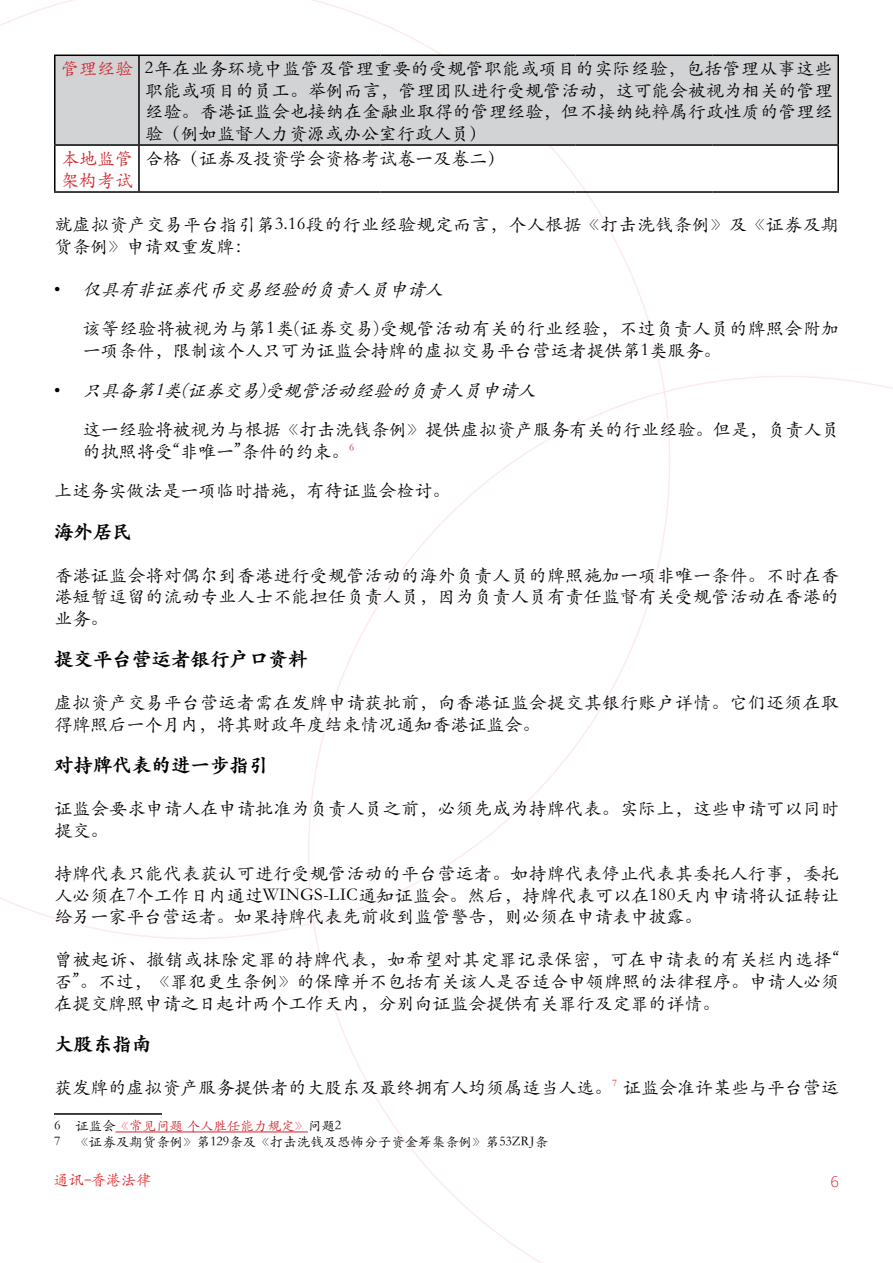
<style>
.page{position:relative;width:893px;height:1263px;background:#fff}
.page>*{position:absolute;margin:0;border:0;box-sizing:border-box;transform-origin:0 0}
.t1{font:900 19.5px "ST Kaiti SC";color:#000}
.t2{font:18px/21.6px "ST Kaiti SC";color:#000;text-align:justify}
.t3{font:18px/21.6px "ST Kaiti SC";letter-spacing:.02em;color:#000}
.t4{font:italic 18px "ST Kaiti SC";color:#000}
.t5{font:18px/21.6px "ST Kaiti SC";color:#d2232a}
.t6{font:15px "SIL Kai Reg Jian";color:#e42327}
.t7{font:300 15px "Open Sans";color:#d2232a}
.t8{font:13.5px/16.2px "ST Kaiti SC";color:#000}
.s1{color:#d2232a}
.s2{font-style:italic}
.s3{font-style:normal}
</style>
<div class="page">
<svg style="left:308px;top:376px;width:585px;height:887px"></svg>
<div style="left:56px;top:56px;width:781px;height:88px;background:#d1d3d4"></div>
<hr style="left:54px;top:55px;width:85px;height:1px;background:#000">
<hr style="left:54px;top:56px;width:2px;height:88px;background:#000">
<hr style="left:139px;top:55px;width:241px;height:1px;background:#000">
<hr style="left:138px;top:56px;width:2px;height:88px;background:#000">
<hr style="left:380px;top:55px;width:195px;height:1px;background:#000">
<hr style="left:575px;top:55px;width:138px;height:1px;background:#000">
<hr style="left:713px;top:55px;width:126px;height:1px;background:#000">
<hr style="left:837px;top:56px;width:2px;height:88px;background:#000">
<hr style="left:54px;top:144px;width:85px;height:2px;background:#000">
<hr style="left:54px;top:146px;width:2px;height:45px;background:#000">
<hr style="left:139px;top:144px;width:241px;height:2px;background:#000">
<hr style="left:138px;top:146px;width:2px;height:45px;background:#000">
<hr style="left:380px;top:144px;width:195px;height:2px;background:#000">
<hr style="left:575px;top:144px;width:138px;height:2px;background:#000">
<hr style="left:713px;top:144px;width:126px;height:2px;background:#000">
<hr style="left:837px;top:146px;width:2px;height:45px;background:#000">
<hr style="left:54px;top:191px;width:85px;height:2px;background:#000">
<hr style="left:139px;top:191px;width:241px;height:2px;background:#000">
<hr style="left:380px;top:191px;width:195px;height:2px;background:#000">
<hr style="left:575px;top:191px;width:138px;height:2px;background:#000">
<hr style="left:713px;top:191px;width:126px;height:2px;background:#000">
<hr style="left:54px;top:1113px;width:108px;height:2px;background:#000">
<hr style="left:116px;top:1132px;width:192px;height:1px;background:#d2232a">
<p class="t2" style="left:145px;top:57px;width:689px;text-indent:-84px"><span class="s1">管理经验</span> 2年在业务环境中监管及管理重要的受规管职能或项目的实际经验，包括管理从事这些职能或项目的员工。举例而言，管理团队进行受规管活动，这可能会被视为相关的管理经验。香港证监会也接纳在金融业取得的管理经验，但不接纳纯粹属行政性质的管理经验（例如监督人力资源或办公室行政人员）</p>
<p class="t5" style="left:61px;top:147px;width:74px">本地监管架构考试</p>
<p class="t2" style="left:145px;top:147px;width:361px">合格（证券及投资学会资格考试卷一及卷二）</p>
<p class="t3" style="left:54px;top:213px;width:786px">就虚拟资产交易平台指引第3.16段的行业经验规定而言，个人根据《打击洗钱条例》及《证券及期货条例》申请双重发牌：</p>
<p class="t3" style="left:82px;top:269px;width:758px;line-height:39.6px;text-indent:-28px">• <span class="s2">仅具有非证券代币交易经验的负责人员申请人<br></span>该等经验将被视为与第1类(证券交易)受规管活动有关的行业经验，不过负责人员的牌照会附加</p>
<p class="t2" style="left:82px;top:339px;width:640px">一项条件，限制该个人只可为证监会持牌的虚拟交易平台营运者提供第1类服务。</p>
<p class="t4" style="left:54px;top:379px;width:488px"><span class="s3">•</span> 只具备第1类(证券交易)受规管活动经验的负责人员申请人</p>
<p class="t2" style="left:82px;top:418px;width:758px">这一经验将被视为与根据《打击洗钱条例》提供虚拟资产服务有关的行业经验。但是，负责人员的执照将受“非唯一”条件的约束。<sup>6</sup></p>
<p class="t2" style="left:54px;top:479px;width:397px">上述务实做法是一项临时措施，有待证监会检讨。</p>
<p class="t1" style="left:54px;top:519px;width:79px">海外居民</p>
<p class="t2" style="left:54px;top:564px;width:786px">香港证监会将对偶尔到香港进行受规管活动的海外负责人员的牌照施加一项非唯一条件。不时在香港短暂逗留的流动专业人士不能担任负责人员，因为负责人员有责任监督有关受规管活动在香港的业务。</p>
<p class="t1" style="left:54px;top:647px;width:255px">提交平台营运者银行户口资料</p>
<p class="t2" style="left:54px;top:691px;width:786px">虚拟资产交易平台营运者需在发牌申请获批前，向香港证监会提交其银行账户详情。它们还须在取得牌照后一个月内，将其财政年度结束情况通知香港证监会。</p>
<p class="t1" style="left:54px;top:753px;width:216px">对持牌代表的进一步指引</p>
<p class="t2" style="left:54px;top:797px;width:786px">证监会要求申请人在申请批准为负责人员之前，必须先成为持牌代表。实际上，这些申请可以同时提交。</p>
<p class="t2" style="left:54px;top:862px;width:786px">持牌代表只能代表获认可进行受规管活动的平台营运者。如持牌代表停止代表其委托人行事，委托人必须在7个工作日内通过WINGS-LIC通知证监会。然后，持牌代表可以在180天内申请将认证转让给另一家平台营运者。如果持牌代表先前收到监管警告，则必须在申请表中披露。</p>
<p class="t2" style="left:54px;top:948px;width:787px">曾被起诉、撤销或抹除定罪的持牌代表，如希望对其定罪记录保密，可在申请表的有关栏内选择“否”。不过，《罪犯更生条例》的保障并不包括有关该人是否适合申领牌照的法律程序。申请人必须在提交牌照申请之日起计两个工作天内，分别向证监会提供有关罪行及定罪的详情。</p>
<p class="t1" style="left:54px;top:1031px;width:99px">大股东指南</p>
<p class="t2" style="left:54px;top:1076px;width:786px">获发牌的虚拟资产服务提供者的大股东及最终拥有人均须属适当人选。<sup>7</sup> 证监会准许某些与平台营运</p>
<p class="t8" style="left:54px;top:1117px;width:495px">6 证监会<span class="s1">《常见问题 个人胜任能力规定》</span>问题2<br>7 《证券及期货条例》第129条及《打击洗钱及恐怖分子资金筹集条例》第53ZRJ条</p>
<p class="t6" style="left:54px;top:1170px;width:99px">通讯-香港法律</p>
<p class="t7" style="left:830px;top:1171px;width:10px">6</p>
</div>
